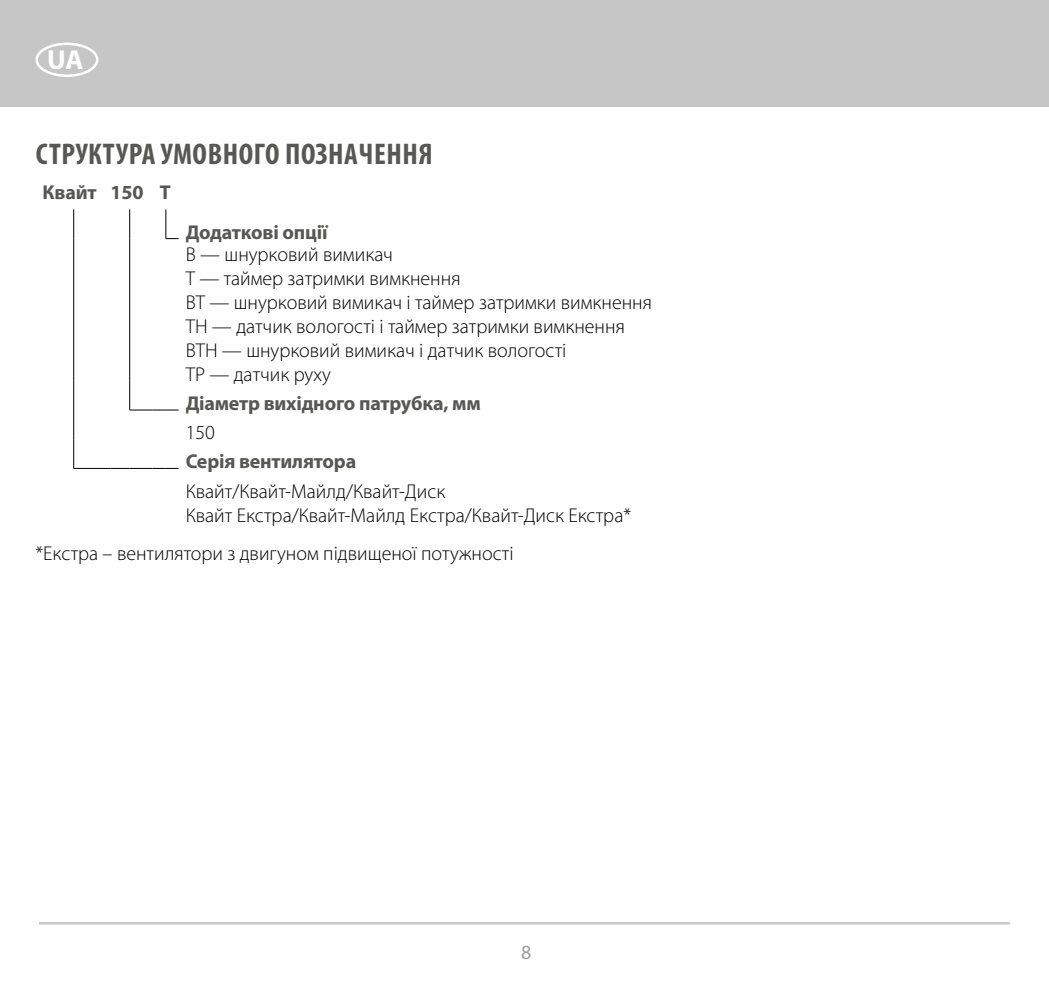
<style>
.page{position:relative;width:1049px;height:993px;background:#fff}
.page>*{position:absolute;margin:0;border:0;box-sizing:border-box;transform-origin:0 0}
.t1{font:700 condensed 30px "Myriad Pro";letter-spacing:.02em;color:#575756}
.t2{font:700 27.5px "Myriad Pro";color:#fff}
.t3{font:300 20px/24px "Myriad Pro";color:#000}
.t4{font:700 20px "Myriad Pro";letter-spacing:-.01em;color:#575756}
.t5{font:20px "Myriad Pro";color:#9d9d9c}
</style>
<div class="page">
<div style="left:0;top:0;width:1049px;height:106px;background:#c6c6c6"></div>
<div style="left:35px;top:43px;width:63px;height:34px;border:2px solid #fff;border-radius:50%"></div>
<hr style="left:39px;top:921px;width:971px;height:3px;background:#c6c6c6">
<svg style="left:165px;top:209px;width:14px;height:30px"></svg>
<svg style="left:129px;top:209px;width:1px;height:29px"></svg>
<hr style="left:129px;top:238px;width:1px;height:142px;background:#000">
<svg style="left:129px;top:380px;width:50px;height:30px"></svg>
<svg style="left:73px;top:209px;width:1px;height:29px"></svg>
<hr style="left:73px;top:238px;width:1px;height:142px;background:#000">
<hr style="left:73px;top:380px;width:1px;height:30px;background:#000">
<svg style="left:73px;top:410px;width:1px;height:58px"></svg>
<hr style="left:73px;top:468px;width:38px;height:1px;background:#000">
<svg style="left:111px;top:468px;width:68px;height:1px"></svg>
<h2 class="t2" style="left:47px;top:42px;width:38px">UA</h2>
<h1 class="t1" style="left:36px;top:135px;width:398px">СТРУКТУРА УМОВНОГО ПОЗНАЧЕННЯ</h1>
<p class="t4" style="left:43px;top:179px;width:130px">Квайт 150 Т</p>
<p class="t4" style="left:186px;top:219px;width:143px">Додаткові опції</p>
<p class="t3" style="left:186px;top:242px;width:468px">В — шнурковий вимикач<br>Т — таймер затримки вимкнення<br>ВТ — шнурковий вимикач і таймер затримки вимкнення ТН — датчик вологості і таймер затримки вимкнення ВТН — шнурковий вимикач і датчик вологості<br>ТР — датчик руху</p>
<p class="t4" style="left:186px;top:390px;width:297px">Діаметр вихідного патрубка, мм</p>
<p class="t3" style="left:186px;top:421px;width:31px">150</p>
<p class="t4" style="left:186px;top:448px;width:172px">Серія вентилятора</p>
<p class="t3" style="left:186px;top:479px;width:447px">Квайт/Квайт-Майлд/Квайт-Диск<br>Квайт Екстра/Квайт-Майлд Екстра/Квайт-Диск Екстра*</p>
<p class="t3" style="left:35px;top:541px;width:480px">*Екстра – вентилятори з двигуном підвищеної потужності</p>
<p class="t5" style="left:521px;top:939px;width:12px">8</p>
</div>
